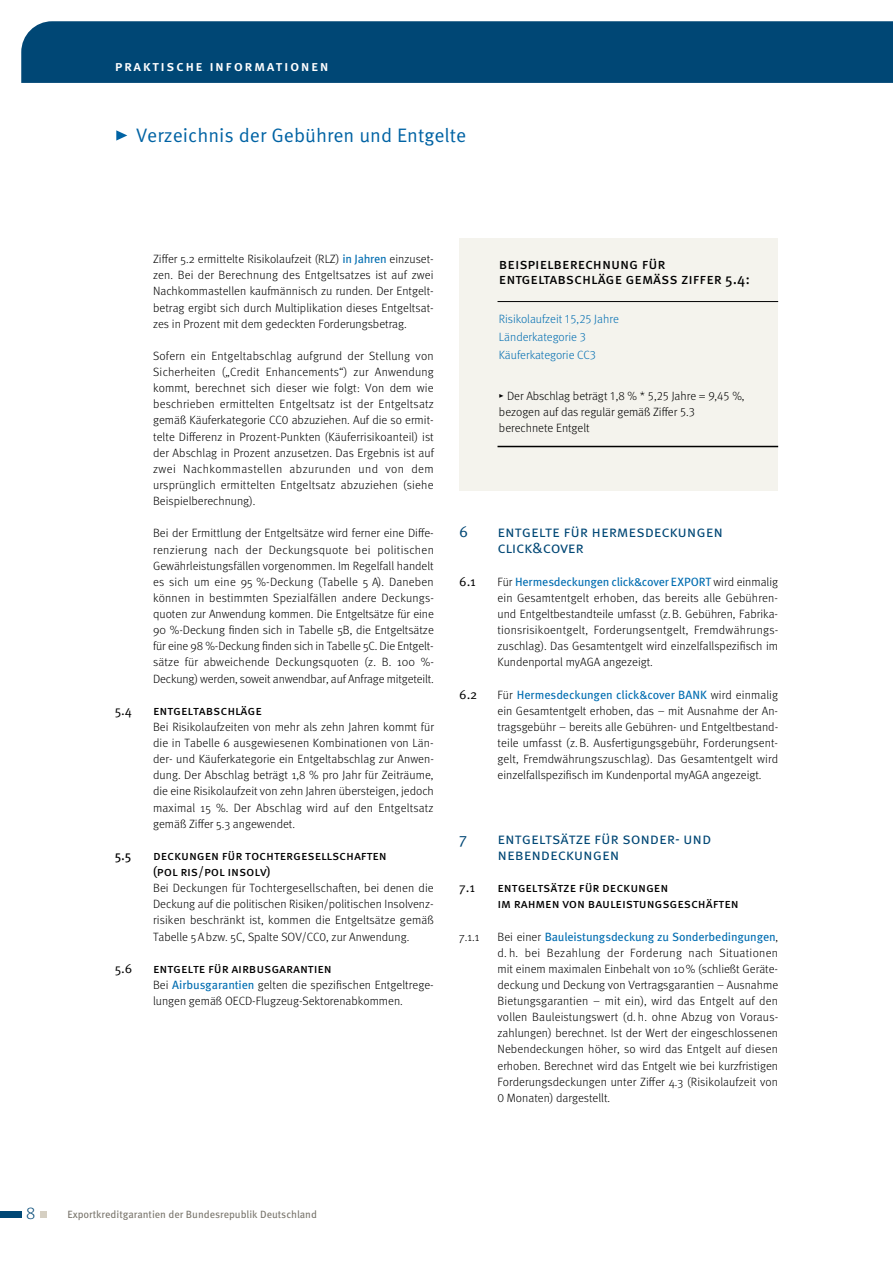
<style>
.page{position:relative;width:893px;height:1263px;background:#fff}
.page>*{position:absolute;margin:0;border:0;box-sizing:border-box;transform-origin:0 0}
.t1{font:19.5px "Meta Pro Norm";color:#0063a4}
.t2{font:300 17.25px "Meta Pro";color:#004775}
.t3{font:15.75px/16.2px "Meta Pro Norm";letter-spacing:-.01em;color:#004775}
.t4{font:15px/15px "Meta Pro";letter-spacing:-.005em;color:#000}
.t5{font:500 14.7px "Meta Pro";letter-spacing:.1em;color:#fff}
.t6{font:13.2px/16.2px "Meta Pro";letter-spacing:-.01em;color:#000}
.t7{font:13.2px "Meta Pro Norm";color:#000}
.t8{font:300 12px/16.2px "Meta Pro";color:#000;text-align:justify}
.t9{font:300 12px/18px "Meta Pro";color:#006db1}
.t10{font:10.5px "Meta Pro";letter-spacing:-.005em;color:#7a766d}
.s1{font-weight:400;color:#006db1}
</style>
<div class="page">
<div style="left:0;top:1211px;width:21px;height:7px;background:#004775"></div>
<div style="left:40px;top:1211px;width:7px;height:7px;background:#d5cfc2"></div>
<div style="left:21px;top:21px;width:872px;height:62px;background:#004775"></div>
<svg style="left:116px;top:130px;width:11px;height:11px"></svg>
<div style="left:459px;top:238px;width:319px;height:252px;background:#f4f3ed"></div>
<hr style="left:497px;top:301px;width:281px;height:1px;background:#000">
<hr style="left:497px;top:446px;width:281px;height:1px;background:#000">
<p class="t5" style="left:115px;top:54px;width:215px">praktische informationen</p>
<h1 class="t1" style="left:136px;top:121px;width:332px">Verzeichnis der Gebühren und Entgelte</h1>
<p class="t8" style="left:153px;top:250px;width:282px">Ziffer 5.2 ermittelte Risikolaufzeit (RLZ) <span class="s1">in Jahren</span> einzuset&shy;zen. Bei der Berechnung des Entgeltsatzes ist auf zwei Nachkommastellen kaufmännisch zu runden. Der Entgelt&shy;betrag ergibt sich durch Multiplikation dieses Entgeltsat&shy;zes in Prozent mit dem gedeckten Forderungsbetrag.</p>
<p class="t8" style="left:153px;top:347px;width:282px">Sofern ein Entgeltabschlag aufgrund der Stellung von Sicherheiten („Credit Enhancements“) zur Anwendung kommt, berechnet sich dieser wie folgt: Von dem wie beschrieben ermittelten Entgeltsatz ist der Entgeltsatz gemäß Käuferkategorie CC0 abzuziehen. Auf die so ermit&shy;telte Differenz in Prozent-Punkten (Käuferrisikoanteil) ist der Abschlag in Prozent anzusetzen. Das Ergebnis ist auf zwei Nachkommastellen abzurunden und von dem ursprünglich ermittelten Entgeltsatz abzuziehen (siehe Beispielberechnung).</p>
<p class="t8" style="left:153px;top:524px;width:282px">Bei der Ermittlung der Entgeltsätze wird ferner eine Diffe&shy;renzierung nach der Deckungsquote bei politischen Gewährleistungsfällen vorgenommen. Im Regelfall handelt es sich um eine 95 %-Deckung (Tabelle 5 A). Daneben können in bestimmten Spezialfällen andere Deckungs&shy;quoten zur Anwendung kommen. Die Entgeltsätze für eine 90 %-Deckung finden sich in Tabelle 5B, die Entgeltsätze für eine 98 %-Deckung finden sich in Tabelle 5C. Die Entgelt&shy;sätze für abweichende Deckungsquoten (z. B. 100 %- Deckung) werden, soweit anwendbar, auf Anfrage mitgeteilt.</p>
<p class="t7" style="left:115px;top:700px;width:19px">5.4</p>
<p class="t6" style="left:153px;top:701px;width:110px">entgeltabschläge</p>
<p class="t8" style="left:153px;top:718px;width:282px">Bei Risikolaufzeiten von mehr als zehn Jahren kommt für die in Tabelle 6 ausgewiesenen Kombinationen von Län&shy;der- und Käuferkategorie ein Entgeltabschlag zur Anwen&shy;dung. Der Abschlag beträgt 1,8 % pro Jahr für Zeiträume, die eine Risikolaufzeit von zehn Jahren übersteigen, jedoch maximal 15 %. Der Abschlag wird auf den Entgeltsatz gemäß Ziffer 5.3 angewendet.</p>
<p class="t6" style="left:115px;top:846px;width:18px">5.5</p>
<p class="t6" style="left:153px;top:846px;width:235px">deckungen für tochtergesellschaften (pol ris/pol insolv)</p>
<p class="t8" style="left:153px;top:879px;width:282px">Bei Deckungen für Tochtergesellschaften, bei denen die Deckung auf die politischen Risiken/politischen Insolvenz&shy;risiken beschränkt ist, kommen die Entgeltsätze gemäß Tabelle 5 A bzw. 5C, Spalte SOV/CC0, zur Anwendung.</p>
<p class="t7" style="left:115px;top:958px;width:19px">5.6</p>
<p class="t6" style="left:153px;top:959px;width:180px">entgelte für airbusgarantien</p>
<p class="t8" style="left:153px;top:976px;width:282px">Bei <span class="s1">Airbusgarantien</span> gelten die spezifischen Entgeltrege&shy;lungen gemäß OECD-Flugzeug-Sektorenabkommen.</p>
<p class="t4" style="left:499px;top:255px;width:253px">beispielberechnung für entgeltabschläge gemäss ziffer 5.4:</p>
<p class="t9" style="left:499px;top:309px;width:121px">Risikolaufzeit 15,25 Jahre<br>Länderkategorie 3<br>Käuferkategorie CC3</p>
<p class="t8" style="left:499px;top:387px;width:247px;text-align:left">▸ Der Abschlag beträgt 1,8 % * 5,25 Jahre = 9,45 %, bezogen auf das regulär gemäß Ziffer 5.3 berechnete Entgelt</p>
<h3 class="t3" style="left:459px;top:523px;width:11px">6</h3>
<h3 class="t3" style="left:497px;top:523px;width:227px">entgelte für hermesdeckungen click&amp;cover</h3>
<p class="t7" style="left:459px;top:571px;width:18px">6.1</p>
<p class="t8" style="left:497px;top:573px;width:282px;text-align:left">Für <span class="s1">Hermesdeckungen click&amp;cover EXPORT</span> wird einmalig ein Gesamtentgelt erhoben, das bereits alle Gebühren&shy;und Entgeltbestandteile umfasst (z.B. Gebühren, Fabrika&shy;tionsrisikoentgelt, Forderungsentgelt, Fremdwährungs&shy;zuschlag). Das Gesamtentgelt wird einzelfallspezifisch im Kundenportal myAGA angezeigt.</p>
<p class="t7" style="left:459px;top:684px;width:20px">6.2</p>
<p class="t8" style="left:497px;top:686px;width:282px">Für <span class="s1">Hermesdeckungen click&amp;cover BANK</span> wird einmalig ein Gesamtentgelt erhoben, das – mit Ausnahme der An&shy;tragsgebühr – bereits alle Gebühren- und Entgeltbestand&shy;teile umfasst (z. B. Ausfertigungsgebühr, Forderungsent&shy;gelt, Fremdwährungszuschlag). Das Gesamtentgelt wird einzelfallspezifisch im Kundenportal myAGA angezeigt.</p>
<h3 class="t3" style="left:459px;top:829px;width:9px">7</h3>
<h3 class="t3" style="left:497px;top:829px;width:215px">entgeltsätze für sonder- und nebendeckungen</h3>
<p class="t7" style="left:459px;top:877px;width:17px">7.1</p>
<p class="t6" style="left:497px;top:878px;width:243px">entgeltsätze für deckungen<br>im rahmen von bauleistungsgeschäften</p>
<p class="t8" style="left:459px;top:928px;width:22px">7.1.1</p>
<p class="t8" style="left:497px;top:928px;width:282px">Bei einer <span class="s1">Bauleistungsdeckung zu Sonderbedingungen</span>, d. h. bei Bezahlung der Forderung nach Situationen mit einem maximalen Einbehalt von 10 % (schließt Geräte&shy;deckung und Deckung von Vertragsgarantien – Ausnahme Bietungsgarantien – mit ein), wird das Entgelt auf den vollen Bauleistungswert (d. h. ohne Abzug von Voraus&shy;zahlungen) berechnet. Ist der Wert der eingeschlossenen Nebendeckungen höher, so wird das Entgelt auf diesen erhoben. Berechnet wird das Entgelt wie bei kurzfristigen Forderungsdeckungen unter Ziffer 4.3 (Risikolaufzeit von 0 Monaten) dargestellt.</p>
<h2 class="t2" style="left:26px;top:1200px;width:11px">8</h2>
<p class="t10" style="left:67px;top:1206px;width:251px">Exportkreditgarantien der Bundesrepublik Deutschland</p>
</div>
